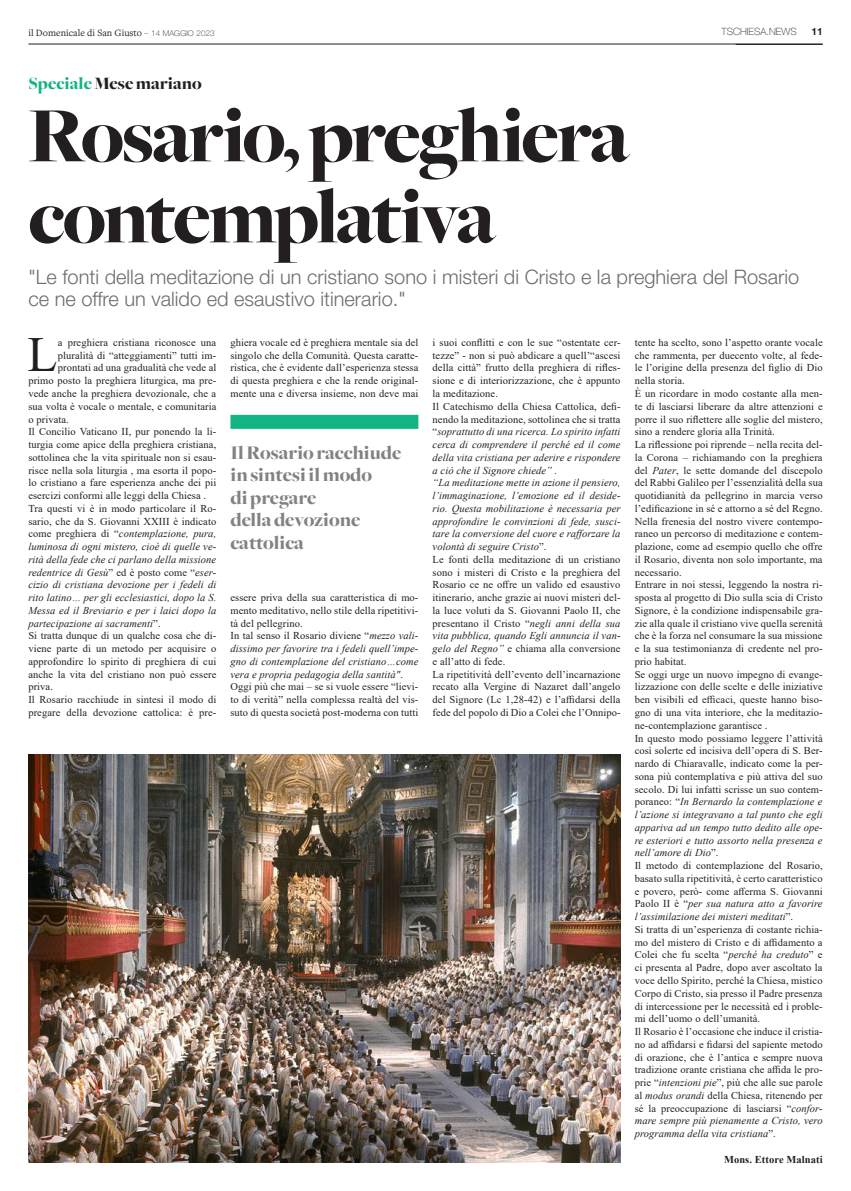
<style>
.page{position:relative;width:851px;height:1191px;background:#fff}
.page>*{position:absolute;margin:0;border:0;box-sizing:border-box;transform-origin:0 0}
.t1{font:900 81px/81px "Freight Big";letter-spacing:-.04em;color:#231f20}
.t2{font:49px "Times New Roman";color:#231f20}
.t3{font:300 20px "Helvetica Neue LT Std";color:#6c6d70}
.t4{font:900 20px/22.5px "Freight Big";color:#808285}
.t5{font:900 18px "Freight Big";color:#231f20}
.t6{font:10.5px/12.8px "Times New Roman";letter-spacing:.01em;color:#231f20;text-align:justify}
.t7{font:italic 10.5px/12.8px "Times New Roman";letter-spacing:.01em;color:#231f20;text-align:justify}
.t8{font:700 10.5px "Times New Roman";letter-spacing:.01em;color:#231f20}
.t9{font:10px "Freight Text Pro";color:#231f20}
.t10{font:100 10px "Helvetica Neue LT Std";color:#231f20}
.t11{font:700 10px "Helvetica Neue LT Std";color:#231f20}
.s1{font-family:"Helvetica Neue LT Std";font-weight:100;font-size:8px}
.s2{color:#12b385}
.s3{font-style:normal}
.s4{font-style:italic}
</style>
<div class="page">
<hr style="left:28px;top:44px;width:794px;height:1px;background:#231f20">
<div style="left:230px;top:415px;width:188px;height:14px;background:#12b385"></div>
<img style="left:28px;top:754px;width:592px;height:408px">
<p class="t9" style="left:28px;top:26px;width:188px">il Domenicale di San Giusto <span class="s1">– 14 MAGGIO 2023</span></p>
<p class="t10" style="left:721px;top:26px;width:77px">TSCHIESA.NEWS</p>
<p class="t11" style="left:811px;top:26px;width:13px">11</p>
<p class="t5" style="left:28px;top:74px;width:175px"><span class="s2">Speciale</span> Mese mariano</p>
<p class="t1" style="left:28px;top:97px;width:602px">Rosario, preghiera contemplativa</p>
<p class="t3" style="left:28px;top:264px;width:772px">"Le fonti della meditazione di un cristiano sono i misteri di Cristo e la preghiera del Rosario</p>
<p class="t3" style="left:28px;top:287px;width:379px">ce ne offre un valido ed esaustivo itinerario."</p>
<p class="t2" style="left:27px;top:320px;width:31px">L</p>
<p class="t6" style="left:58px;top:336px;width:160px">a preghiera cristiana riconosce una</p>
<p class="t6" style="left:58px;top:348px;width:160px">pluralità di “atteggiamenti” tutti im-</p>
<p class="t6" style="left:58px;top:361px;width:160px">prontati ad una gradualità che vede al</p>
<p class="t6" style="left:28px;top:374px;width:189px">primo posto la preghiera liturgica, ma pre-</p>
<p class="t6" style="left:28px;top:387px;width:189px">vede anche la preghiera devozionale, che a</p>
<p class="t6" style="left:28px;top:399px;width:189px">sua volta è vocale o mentale, e comunitaria</p>
<p class="t6" style="left:28px;top:412px;width:42px">o privata.</p>
<p class="t6" style="left:28px;top:425px;width:189px">Il Concilio Vaticano II, pur ponendo la li&shy;turgia come apice della preghiera cristiana, sottolinea che la vita spirituale non si esau&shy;risce nella sola liturgia , ma esorta il popo&shy;lo cristiano a fare esperienza anche dei pii esercizi conformi alle leggi della Chiesa .</p>
<p class="t7" style="left:28px;top:501px;width:189px"><span class="s3">Tra questi vi è in modo particolare il Ro&shy;sario, che da S. Giovanni XXIII è indicato come preghiera di “</span>contemplazione, pura, luminosa di ogni mistero, cioè di quelle ve&shy;rità della fede che ci parlano della missione redentrice di Gesù<span class="s3">” ed è posto come “</span>eser&shy;cizio di cristiana devozione per i fedeli di rito latino… per gli ecclesiastici, dopo la S.<br>Messa ed il Breviario e per i laici dopo la partecipazione ai sacramenti<span class="s3">”.</span></p>
<p class="t6" style="left:28px;top:629px;width:189px">Si tratta dunque di un qualche cosa che di&shy;viene parte di un metodo per acquisire o approfondire lo spirito di preghiera di cui anche la vita del cristiano non può essere priva.</p>
<p class="t6" style="left:28px;top:693px;width:189px">Il Rosario racchiude in sintesi il modo di pregare della devozione cattolica: è pre-</p>
<p class="t6" style="left:230px;top:336px;width:189px">ghiera vocale ed è preghiera mentale sia del singolo che della Comunità. Questa caratte&shy;ristica, che è evidente dall’esperienza stessa di questa preghiera e che la rende original&shy;mente una e diversa insieme, non deve mai</p>
<p class="t4" style="left:230px;top:442px;width:172px">Il Rosario racchiude in sintesi il modo</p>
<p class="t4" style="left:230px;top:487px;width:87px">di pregare</p>
<p class="t4" style="left:230px;top:509px;width:131px">della devozione</p>
<p class="t4" style="left:230px;top:532px;width:75px">cattolica</p>
<p class="t6" style="left:230px;top:591px;width:189px">essere priva della sua caratteristica di mo&shy;mento meditativo, nello stile della ripetitivi&shy;tà del pellegrino.</p>
<p class="t7" style="left:230px;top:629px;width:189px"><span class="s3">In tal senso il Rosario diviene “</span>mezzo vali&shy;dissimo per favorire tra i fedeli quell’impe&shy;gno di contemplazione del cristiano…come vera e propria pedagogia della santità"<span class="s3">.</span></p>
<p class="t6" style="left:230px;top:680px;width:189px">Oggi più che mai – se si vuole essere “lievi&shy;to di verità” nella complessa realtà del vis&shy;suto di questa società post-moderna con tutti</p>
<p class="t6" style="left:432px;top:336px;width:189px">i suoi conflitti e con le sue “ostentate cer&shy;tezze” - non si può abdicare a quell’“ascesi della città” frutto della preghiera di rifles&shy;sione e di interiorizzazione, che è appunto la meditazione.</p>
<p class="t7" style="left:432px;top:399px;width:189px"><span class="s3">Il Catechismo della Chiesa Cattolica, defi&shy;nendo la meditazione, sottolinea che si tratta “</span>soprattutto di una ricerca. Lo spirito infatti cerca di comprendere il perché ed il come della vita cristiana per aderire e rispondere a ciò che il Signore chiede” .</p>
<p class="t7" style="left:432px;top:476px;width:189px">“La meditazione mette in azione il pensiero, l’immaginazione, l’emozione ed il deside&shy;rio. Questa mobilitazione è necessaria per approfondire le convinzioni di fede, susci&shy;tare la conversione del cuore e rafforzare la volontà di seguire Cristo<span class="s3">”.</span></p>
<p class="t6" style="left:432px;top:552px;width:189px">Le fonti della meditazione di un cristiano sono i misteri di Cristo e la preghiera del Rosario ce ne offre un valido ed esaustivo itinerario, anche grazie ai nuovi misteri del&shy;la luce voluti da S. Giovanni Paolo II, che presentano il Cristo “<span class="s4">negli anni della sua vita pubblica, quando Egli annuncia il van&shy;gelo del Regno”</span> e chiama alla conversione e all’atto di fede.</p>
<p class="t6" style="left:432px;top:667px;width:189px">La ripetitività dell’evento dell’incarnazione recato alla Vergine di Nazaret dall’angelo del Signore (Lc 1,28-42) e l’affidarsi della fede del popolo di Dio a Colei che l’Onnipo-</p>
<p class="t6" style="left:634px;top:336px;width:189px">tente ha scelto, sono l’aspetto orante vocale che rammenta, per duecento volte, al fede&shy;le l’origine della presenza del figlio di Dio nella storia.</p>
<p class="t6" style="left:634px;top:387px;width:189px">È un ricordare in modo costante alla men&shy;te di lasciarsi liberare da altre attenzioni e porre il suo riflettere alle soglie del mistero, sino a rendere gloria alla Trinità.</p>
<p class="t6" style="left:634px;top:438px;width:189px">La riflessione poi riprende – nella recita del&shy;la Corona – richiamando con la preghiera del <span class="s4">Pater</span>, le sette domande del discepolo del Rabbi Galileo per l’essenzialità della sua quotidianità da pellegrino in marcia verso l’edificazione in sé e attorno a sé del Regno.</p>
<p class="t6" style="left:634px;top:514px;width:189px">Nella frenesia del nostro vivere contempo&shy;raneo un percorso di meditazione e contem&shy;plazione, come ad esempio quello che offre il Rosario, diventa non solo importante, ma necessario.</p>
<p class="t6" style="left:634px;top:578px;width:189px">Entrare in noi stessi, leggendo la nostra ri&shy;sposta al progetto di Dio sulla scia di Cristo Signore, è la condizione indispensabile gra&shy;zie alla quale il cristiano vive quella serenità che è la forza nel consumare la sua missione e la sua testimonianza di credente nel pro&shy;prio habitat.</p>
<p class="t6" style="left:634px;top:667px;width:189px">Se oggi urge un nuovo impegno di evange&shy;lizzazione con delle scelte e delle iniziative ben visibili ed efficaci, queste hanno biso&shy;gno di una vita interiore, che la meditazio&shy;ne-contemplazione garantisce .</p>
<p class="t6" style="left:634px;top:731px;width:189px">In questo modo possiamo leggere l’attività così solerte ed incisiva dell’opera di S. Ber&shy;nardo di Chiaravalle, indicato come la per&shy;sona più contemplativa e più attiva del suo secolo. Di lui infatti scrisse un suo contem&shy;poraneo: “<span class="s4">In Bernardo la contemplazione e l’azione si integravano a tal punto che egli appariva ad un tempo tutto dedito alle ope&shy;re esteriori e tutto assorto nella presenza e nell’amore di Dio</span>”.</p>
<p class="t6" style="left:634px;top:859px;width:189px">Il metodo di contemplazione del Rosario, basato sulla ripetitività, è certo caratteristico e povero, però- come afferma S. Giovanni Paolo II è “<span class="s4">per sua natura atto a favorire l’assimilazione dei misteri meditati</span>”.</p>
<p class="t6" style="left:634px;top:922px;width:189px">Si tratta di un’esperienza di costante richia&shy;mo del mistero di Cristo e di affidamento a Colei che fu scelta “<span class="s4">perché ha creduto</span>” e ci presenta al Padre, dopo aver ascoltato la voce dello Spirito, perché la Chiesa, mistico Corpo di Cristo, sia presso il Padre presenza di intercessione per le necessità ed i proble&shy;mi dell’uomo o dell’umanità.</p>
<p class="t6" style="left:634px;top:1024px;width:189px">Il Rosario è l’occasione che induce il cristia&shy;no ad affidarsi e fidarsi del sapiente metodo di orazione, che è l’antica e sempre nuova tradizione orante cristiana che affida le pro&shy;prie “<span class="s4">intenzioni pie</span>”, più che alle sue parole al <span class="s4">modus orandi</span> della Chiesa, ritenendo per sé la preoccupazione di lasciarsi “<span class="s4">confor&shy;mare sempre più pienamente a Cristo, vero programma della vita cristiana</span>”.</p>
<p class="t8" style="left:724px;top:1151px;width:100px">Mons. Ettore Malnati</p>
</div>
